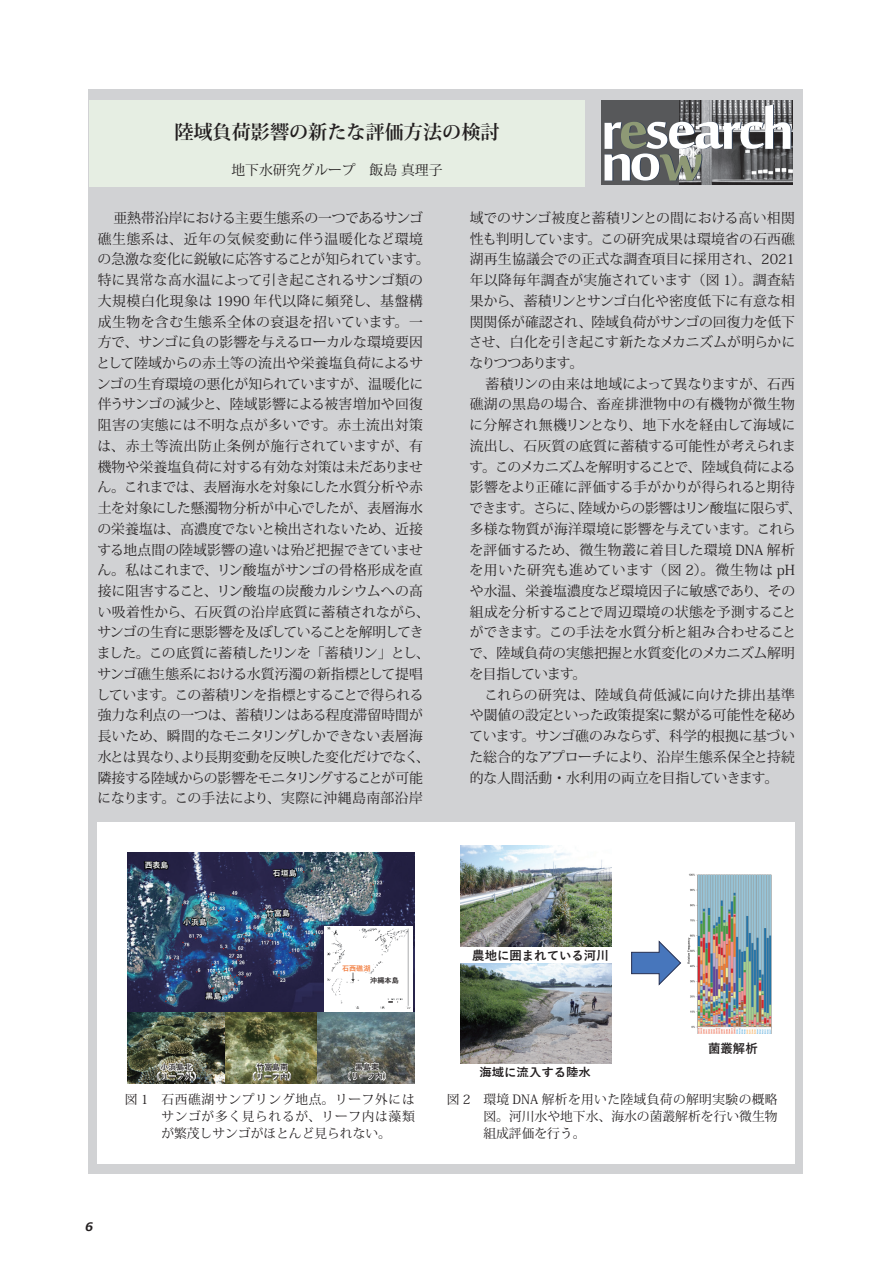
<style>
.page{position:relative;width:893px;height:1263px;background:#fff}
.page>*{position:absolute;margin:0;border:0;box-sizing:border-box;transform-origin:0 0}
.t1{font:700 19.2px "Koz Min Std";color:#231f20}
.t2{font:13.8px/20.7px "Koz Min Pr 6 N";color:#231f20}
.t3{font:13.8px "Koz Min Pro";color:#231f20}
.t4{font:12.75px/17px "Koz Min Pr 6 N";letter-spacing:.03em;color:#231f20;text-align:justify}
.t5{font:700 12.45px/14.9px "Yu Gothic";color:#231f20}
.t6{font:italic 700 11.7px "Meiryo";color:#231f20}
.t7{font:700 9.45px/11.6px "Yu Gothic";color:#231f20}
.t8{font:700 7.95px/9.4px "Yu Gothic";color:#231f20;text-align:center}
.t9{font:700 7.95px "Yu Gothic";color:#fff}
.t10{font:700 7.2px "Yu Gothic";color:#f27d3f}
.t11{font:700 7.2px "Yu Gothic";color:#231f20}
</style>
<div class="page">
<div style="left:89px;top:89px;width:714px;height:1085px;background:#d1d2d4"></div>
<div style="left:89px;top:100px;width:496px;height:87px;background:#e6eee3"></div>
<img style="left:679px;top:100px;width:113px;height:85px">
<div style="left:602px;top:100px;width:77px;height:85px;background:#57585a"></div>
<svg style="left:604px;top:105px;width:187px;height:76px"></svg>
<div style="left:98px;top:822px;width:697px;height:341px;background:#fff"></div>
<img style="left:687px;top:873px;width:85px;height:160px">
<img style="left:460px;top:846px;width:151px;height:100px">
<img style="left:460px;top:963px;width:151px;height:100px">
<svg style="left:631px;top:940px;width:50px;height:45px"></svg>
<img style="left:128px;top:853px;width:286px;height:159px">
<img style="left:139px;top:858px;width:35px;height:18px">
<img style="left:177px;top:914px;width:36px;height:19px">
<img style="left:260px;top:905px;width:36px;height:19px">
<img style="left:267px;top:865px;width:35px;height:19px">
<img style="left:200px;top:988px;width:27px;height:19px">
<img style="left:325px;top:927px;width:88px;height:85px">
<svg style="left:351px;top:972px;width:4px;height:9px"></svg>
<img style="left:225px;top:1012px;width:92px;height:72px">
<img style="left:251px;top:1059px;width:43px;height:10px">
<img style="left:243px;top:1069px;width:59px;height:15px">
<img style="left:317px;top:1012px;width:97px;height:72px">
<img style="left:349px;top:1059px;width:36px;height:9px">
<img style="left:338px;top:1068px;width:59px;height:16px">
<img style="left:128px;top:1012px;width:97px;height:72px">
<img style="left:155px;top:1059px;width:43px;height:10px">
<img style="left:147px;top:1069px;width:59px;height:15px">
<h1 class="t1" style="left:174px;top:119px;width:327px">陸域負荷影響の新たな評価方法の検討</h1>
<p class="t3" style="left:231px;top:160px;width:213px">地下水研究グループ　飯島 真理子</p>
<p class="t2" style="left:96px;top:208px;width:335px;text-indent:17px">亜熱帯沿岸における主要生態系の一つであるサンゴ礁生態系は、近年の気候変動に伴う温暖化など環境の急激な変化に鋭敏に応答することが知られています。特に異常な高水温によって引き起こされるサンゴ類の大規模白化現象は 1990 年代以降に頻発し、基盤構成生物を含む生態系全体の衰退を招いています。一方で、サンゴに負の影響を与えるローカルな環境要因として陸域からの赤土等の流出や栄養塩負荷によるサンゴの生育環境の悪化が知られていますが、温暖化に伴うサンゴの減少と、陸域影響による被害増加や回復阻害の実態には不明な点が多いです。赤土流出対策は、赤土等流出防止条例が施行されていますが、有機物や栄養塩負荷に対する有効な対策は未だありません。これまでは、表層海水を対象にした水質分析や赤土を対象にした懸濁物分析が中心でしたが、表層海水の栄養塩は、高濃度でないと検出されないため、近接する地点間の陸域影響の違いは殆ど把握できていません。私はこれまで、リン酸塩がサンゴの骨格形成を直接に阻害すること、リン酸塩の炭酸カルシウムへの高い吸着性から、石灰質の沿岸底質に蓄積されながら、サンゴの生育に悪影響を及ぼしていることを解明してきました。この底質に蓄積したリンを「蓄積リン」とし、サンゴ礁生態系における水質汚濁の新指標として提唱しています。この蓄積リンを指標とすることで得られる強力な利点の一つは、蓄積リンはある程度滞留時間が長いため、瞬間的なモニタリングしかできない表層海水とは異なり、より長期変動を反映した変化だけでなく、隣接する陸域からの影響をモニタリングすることが可能になります。この手法により、実際に沖縄島南部沿岸</p>
<p class="t2" style="left:469px;top:208px;width:328px;text-align:justify">域でのサンゴ被度と蓄積リンとの間における高い相関性も判明しています。この研究成果は環境省の石西礁湖再生協議会での正式な調査項目に採用され、2021年以降毎年調査が実施されています（図 1）。調査結果から、蓄積リンとサンゴ白化や密度低下に有意な相関関係が確認され、陸域負荷がサンゴの回復力を低下させ、白化を引き起こす新たなメカニズムが明らかになりつつあります。</p>
<p class="t2" style="left:469px;top:374px;width:334px;text-indent:16px">蓄積リンの由来は地域によって異なりますが、石西礁湖の黒島の場合、畜産排泄物中の有機物が微生物に分解され無機リンとなり、地下水を経由して海域に流出し、石灰質の底質に蓄積する可能性が考えられます。このメカニズムを解明することで、陸域負荷による影響をより正確に評価する手がかりが得られると期待できます。さらに、陸域からの影響はリン酸塩に限らず、多様な物質が海洋環境に影響を与えています。これらを評価するため、微生物叢に着目した環境 DNA 解析を用いた研究も進めています（図 2）。微生物は pHや水温、栄養塩濃度など環境因子に敏感であり、その組成を分析することで周辺環境の状態を予測することができます。この手法を水質分析と組み合わせることで、陸域負荷の実態把握と水質変化のメカニズム解明を目指しています。</p>
<p class="t2" style="left:469px;top:684px;width:328px;text-align:justify;text-indent:15px">これらの研究は、陸域負荷低減に向けた排出基準や閾値の設定といった政策提案に繋がる可能性を秘めています。サンゴ礁のみならず、科学的根拠に基づいた総合的なアプローチにより、沿岸生態系保全と持続的な人間活動・水利用の両立を目指していきます。</p>
<p class="t6" style="left:85px;top:1218px;width:9px">6</p>
<p class="t9" style="left:145px;top:861px;width:25px">⻄表島</p>
<p class="t9" style="left:183px;top:918px;width:25px">⼩浜島</p>
<p class="t9" style="left:205px;top:991px;width:17px">⿊島</p>
<p class="t9" style="left:273px;top:868px;width:25px">⽯垣島</p>
<p class="t9" style="left:266px;top:908px;width:25px">⽵富島</p>
<p class="t10" style="left:342px;top:965px;width:30px">⽯⻄礁湖</p>
<p class="t11" style="left:370px;top:976px;width:30px">沖縄本島</p>
<p class="t8" style="left:249px;top:1062px;width:49px">⽵富島南<br>（リーフ内）</p>
<p class="t8" style="left:343px;top:1062px;width:49px">⿊島東<br>（リーフ内）</p>
<p class="t8" style="left:153px;top:1062px;width:49px">⼩浜島北<br>（リーフ外）</p>
<p class="t4" style="left:125px;top:1091px;width:47px">図 1　 ⽯⻄</p>
<p class="t7" style="left:131px;top:1088px;width:278px">図1. ⽯⻄礁湖サンプリング地点。リーフ外にはサンゴが多く⾒られるが，リーフ内は藻類が繁茂しサンゴがほとんど⾒られない。</p>
<p class="t4" style="left:161px;top:1091px;width:255px;text-indent:27px">礁湖サンプリング地点。リーフ外にはサンゴが多く⾒られるが、リーフ内は藻類が繁茂しサンゴがほとんど⾒られない。</p>
<p class="t5" style="left:472px;top:948px;width:138px">農地に囲まれている河川</p>
<p class="t5" style="left:708px;top:1041px;width:51px">菌叢解析</p>
<p class="t5" style="left:453px;top:1088px;width:361px">図2．環境DNA解析を⽤いた陸域負荷の解明実験の概略図。<br>河川⽔や地下⽔，海⽔の菌叢解析を⾏い微⽣物組成評価を⾏う。</p>
<p class="t5" style="left:479px;top:1065px;width:113px">海域に流⼊する陸⽔</p>
<p class="t4" style="left:483px;top:1091px;width:296px;text-indent:-37px">図 2　環境 DNA 解析を⽤いた陸域負荷の解明実験の概略図。河川⽔や地下⽔、海⽔の菌叢解析を⾏い微⽣物組成評価を⾏う。</p>
</div>
